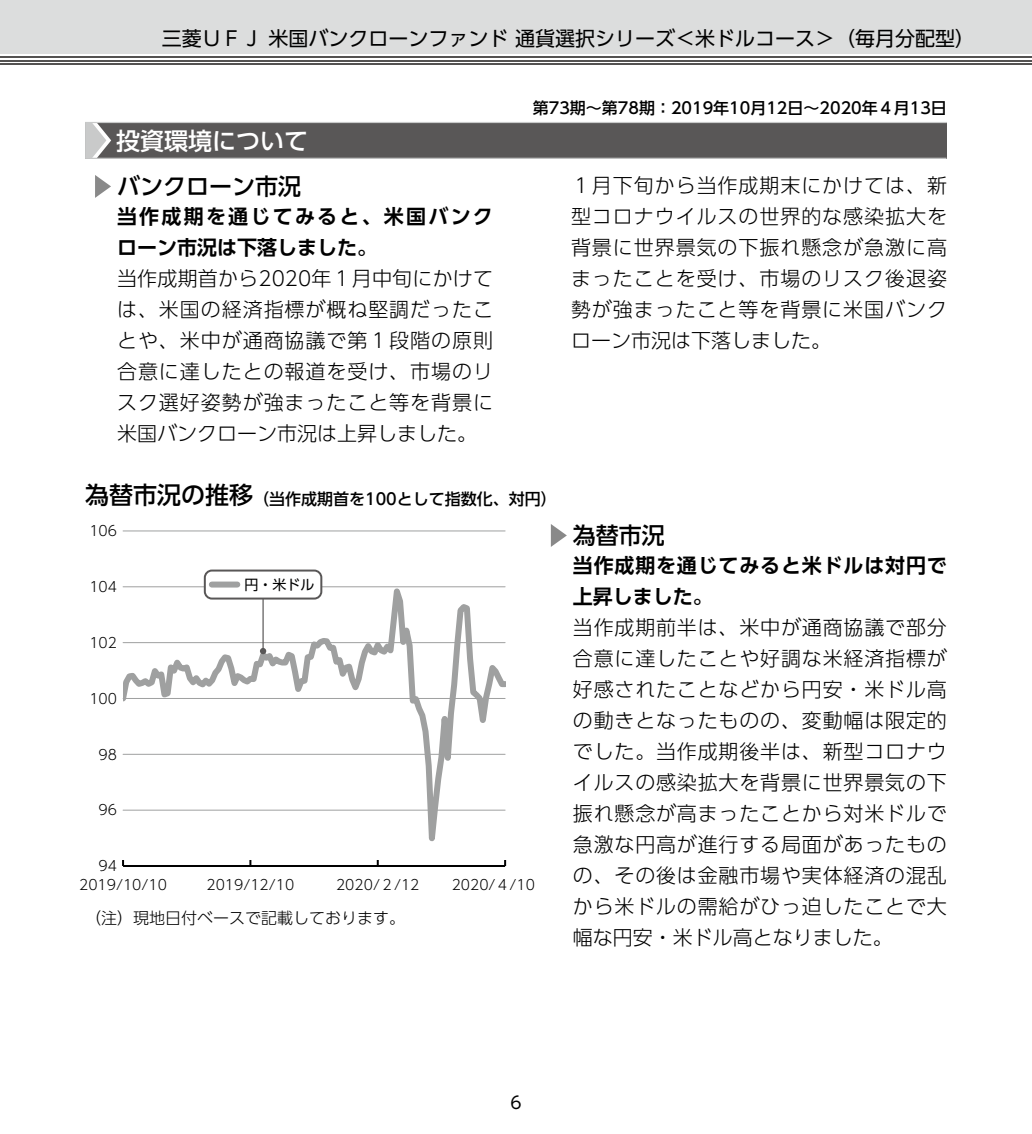
<style>
.page{position:relative;width:1032px;height:1134px;background:#fff}
.page>*{position:absolute;margin:0;border:0;box-sizing:border-box;transform-origin:0 0}
.t1{font:500 24px "UD Shin Go Pro";color:#fff}
.t2{font:500 23px "UD Shin Go Pro";color:#000}
.t3{font:300 20px/31px "UD Shin Go Pro";letter-spacing:.04em;color:#000;text-align:justify}
.t4{font:20px "UD Shin Go Pro";color:#000}
.t5{font:700 20px/31px "UD Shin Go Pro De";letter-spacing:.11em;color:#000}
.t6{font:700 20px/31px "UD Shin Go Pro De";letter-spacing:.04em;color:#000}
.t7{font:17px "UD Shin Go Pro";color:#000}
.t8{font:500 16px "UD Shin Go Pro";color:#000}
.t9{font:300 16px "UD Shin Go Pro";color:#000}
.t10{font:300 14px "UD Shin Go Pro";color:#000}
.t11{font:14px "UD Shin Go Pro";color:#000}
.s1{font-size:24px}
</style>
<div class="page">
<div style="left:0;top:0;width:1032px;height:54px;background:#dcdddd"></div>
<hr style="left:0;top:63px;width:1032px;height:2px;background:#545251">
<hr style="left:0;top:60px;width:1032px;height:1px;background:#545251">
<hr style="left:0;top:56px;width:1032px;height:2px;background:#545251">
<div style="left:85px;top:122px;width:862px;height:36px;background:#595757"></div>
<hr style="left:85px;top:158px;width:861px;height:1px;background:#c9caca">
<hr style="left:85px;top:122px;width:862px;height:1px;background:#c9caca">
<svg style="left:85px;top:123px;width:26px;height:35px"></svg>
<svg style="left:95px;top:175px;width:16px;height:23px"></svg>
<hr style="left:123px;top:531px;width:382px;height:1px;background:#9fa0a0">
<svg style="left:123px;top:575px;width:382px;height:290px"></svg>
<hr style="left:123px;top:865px;width:382px;height:2px;background:#000">
<hr style="left:262px;top:584px;width:2px;height:67px;background:#595757">
<svg style="left:260px;top:648px;width:6px;height:6px"></svg>
<div style="left:205px;top:570px;width:116px;height:28px;background:#fff;border-radius:7px"></div>
<div style="left:204px;top:569px;width:118px;height:30px;border:2px solid #595757;border-radius:7px"></div>
<div style="left:212px;top:581px;width:25px;height:6px;background:#9fa0a0"></div>
<svg style="left:551px;top:524px;width:16px;height:23px"></svg>
<p class="t4" style="left:162px;top:22px;width:815px">三菱ＵＦＪ 米国バンクローンファンド 通貨選択シリーズ＜米ドルコース＞（毎月分配型）</p>
<p class="t1" style="left:116px;top:121px;width:193px">投資環境について</p>
<p class="t2" style="left:117px;top:168px;width:185px">バンクローン市況</p>
<p class="t5" style="left:117px;top:200px;width:377px">当作成期を通じてみると、米国バンクローン市況は下落しました。</p>
<p class="t3" style="left:117px;top:262px;width:377px">当作成期首から2020年１月中旬にかけては、米国の経済指標が概ね堅調だったことや、米中が通商協議で第１段階の原則合意に達したとの報道を受け、市場のリスク選好姿勢が強まったこと等を背景に米国バンクローン市況は上昇しました。</p>
<p class="t8" style="left:533px;top:95px;width:416px">第73期～第78期：2019年10月12日～2020年４月13日</p>
<p class="t3" style="left:571px;top:169px;width:377px">１月下旬から当作成期末にかけては、新型コロナウイルスの世界的な感染拡大を背景に世界景気の下振れ懸念が急激に高まったことを受け、市場のリスク後退姿勢が強まったこと等を背景に米国バンクローン市況は下落しました。</p>
<p class="t8" style="left:85px;top:486px;width:473px"><span class="s1">為替市況の推移</span>（当作成期首を100として指数化、対円）</p>
<p class="t10" style="left:89px;top:520px;width:29px">106</p>
<p class="t10" style="left:89px;top:575px;width:29px">104</p>
<p class="t10" style="left:89px;top:631px;width:29px">102</p>
<p class="t10" style="left:89px;top:687px;width:29px">100</p>
<p class="t10" style="left:99px;top:743px;width:20px">98</p>
<p class="t10" style="left:99px;top:799px;width:20px">96</p>
<p class="t10" style="left:99px;top:855px;width:20px">94</p>
<p class="t11" style="left:244px;top:573px;width:71px">円・米ドル</p>
<p class="t10" style="left:79px;top:874px;width:89px">2019/10/10</p>
<p class="t10" style="left:206px;top:874px;width:89px">2019/12/10</p>
<p class="t10" style="left:336px;top:874px;width:85px">2020/２/12</p>
<p class="t10" style="left:452px;top:874px;width:85px">2020/４/10</p>
<p class="t9" style="left:85px;top:905px;width:321px">（注）現地日付ベースで記載しております。</p>
<p class="t2" style="left:573px;top:517px;width:93px">為替市況</p>
<p class="t6" style="left:573px;top:549px;width:375px">当作成期を通じてみると米ドルは対円で上昇しました。</p>
<p class="t3" style="left:573px;top:611px;width:375px">当作成期前半は、米中が通商協議で部分合意に達したことや好調な米経済指標が好感されたことなどから円安・米ドル高の動きとなったものの、変動幅は限定的でした。当作成期後半は、新型コロナウイルスの感染拡大を背景に世界景気の下振れ懸念が高まったことから対米ドルで急激な円高が進行する局面があったものの、その後は金融市場や実体経済の混乱から米ドルの需給がひっ迫したことで大幅な円安・米ドル高となりました。</p>
<p class="t7" style="left:510px;top:1089px;width:13px">6</p>
</div>
